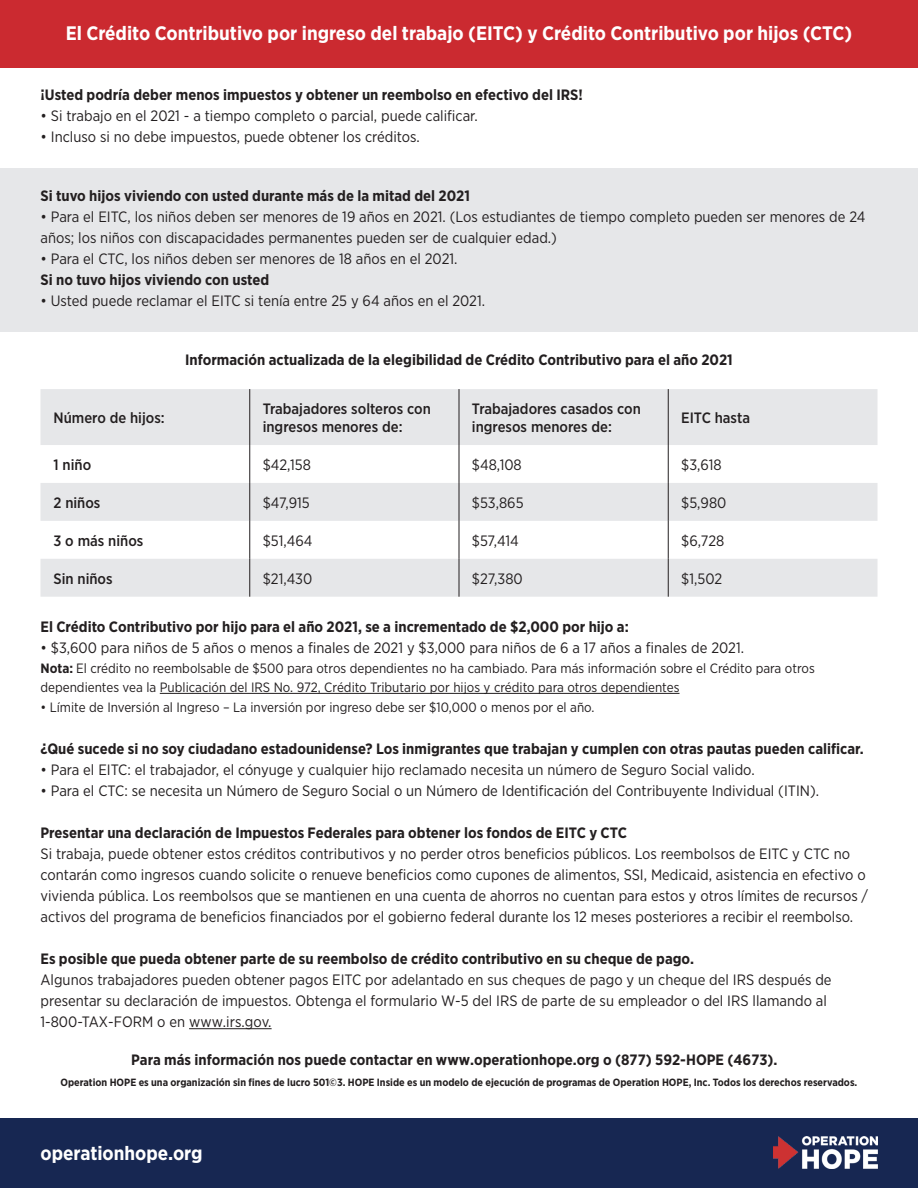
<style>
.page{position:relative;width:918px;height:1188px;background:#fff}
.page>*{position:absolute;margin:0;border:0;box-sizing:border-box;transform-origin:0 0}
.t1{font:700 19.5px "Gotham Narrow";color:#fff}
.t2{font:15px/20.9px "Gotham Narrow";color:#231f20}
.t3{font:700 15px "Gotham Narrow";color:#231f20}
.t4{font:500 15px/18px "Gotham Narrow";color:#231f20}
.t5{font:13.5px/19.5px "Gotham Narrow";color:#231f20}
.t6{font:700 10.5px "Gotham Narrow";color:#231f20}
.s1{font-weight:700}
</style>
<div class="page">
<div style="left:0;top:0;width:918px;height:68px;background:#cb2a30"></div>
<div style="left:0;top:1118px;width:918px;height:70px;background:#172752"></div>
<div style="left:0;top:168px;width:918px;height:164px;background:#e6e7e9"></div>
<hr style="left:160px;top:693px;width:520px;height:1px;background:#231f20">
<hr style="left:189px;top:1028px;width:83px;height:1px;background:#231f20">
<svg style="left:40px;top:389px;width:838px;height:208px;fill:#e6e7e9"></svg>
<hr style="left:249px;top:389px;width:1px;height:56px;background:#231f20">
<hr style="left:459px;top:389px;width:1px;height:56px;background:#231f20">
<hr style="left:668px;top:389px;width:1px;height:56px;background:#231f20">
<hr style="left:249px;top:445px;width:1px;height:38px;background:#231f20">
<hr style="left:459px;top:445px;width:1px;height:38px;background:#231f20">
<hr style="left:668px;top:445px;width:1px;height:38px;background:#231f20">
<hr style="left:249px;top:483px;width:1px;height:38px;background:#231f20">
<hr style="left:459px;top:483px;width:1px;height:38px;background:#231f20">
<hr style="left:668px;top:483px;width:1px;height:38px;background:#231f20">
<hr style="left:249px;top:521px;width:1px;height:38px;background:#231f20">
<hr style="left:459px;top:521px;width:1px;height:38px;background:#231f20">
<hr style="left:668px;top:521px;width:1px;height:38px;background:#231f20">
<hr style="left:249px;top:559px;width:1px;height:38px;background:#231f20">
<hr style="left:459px;top:559px;width:1px;height:38px;background:#231f20">
<hr style="left:668px;top:559px;width:1px;height:38px;background:#231f20">
<img style="left:774px;top:1136px;width:104px;height:32px">
<h1 class="t1" style="left:66px;top:21px;width:788px">El Crédito Contributivo por ingreso del trabajo (EITC) y Crédito Contributivo por hijos (CTC)</h1>
<p class="t3" style="left:40px;top:86px;width:544px">¡Usted podría deber menos impuestos y obtener un reembolso en efectivo del IRS!</p>
<p class="t2" style="left:40px;top:106px;width:439px">• Si trabajo en el 2021 - a tiempo completo o parcial, puede calificar.</p>
<p class="t2" style="left:40px;top:127px;width:381px">• Incluso si no debe impuestos, puede obtener los créditos.</p>
<p class="t3" style="left:41px;top:186px;width:431px">Si tuvo hijos viviendo con usted durante más de la mitad del 2021</p>
<p class="t2" style="left:41px;top:206px;width:826px">• Para el EITC, los niños deben ser menores de 19 años en 2021. (Los estudiantes de tiempo completo pueden ser menores de 24 años; los niños con discapacidades permanentes pueden ser de cualquier edad.)</p>
<p class="t2" style="left:41px;top:248px;width:419px">• Para el CTC, los niños deben ser menores de 18 años en el 2021.</p>
<p class="t3" style="left:41px;top:270px;width:230px">Si no tuvo hijos viviendo con usted</p>
<p class="t2" style="left:41px;top:290px;width:446px">• Usted puede reclamar el EITC si tenía entre 25 y 64 años en el 2021.</p>
<p class="t3" style="left:185px;top:350px;width:549px">Información actualizada de la elegibilidad de Crédito Contributivo para el año 2021</p>
<p class="t4" style="left:53px;top:409px;width:113px">Número de hijos:</p>
<p class="t4" style="left:263px;top:400px;width:170px">Trabajadores solteros con ingresos menores de:</p>
<p class="t4" style="left:472px;top:400px;width:171px">Trabajadores casados con ingresos menores de:</p>
<p class="t4" style="left:681px;top:409px;width:70px">EITC hasta</p>
<p class="t4" style="left:53px;top:456px;width:39px">1 niño</p>
<p class="t2" style="left:263px;top:454px;width:50px">$42,158</p>
<p class="t2" style="left:472px;top:454px;width:51px">$48,108</p>
<p class="t2" style="left:681px;top:454px;width:42px">$3,618</p>
<p class="t4" style="left:53px;top:493px;width:49px">2 niños</p>
<p class="t2" style="left:263px;top:492px;width:49px">$47,915</p>
<p class="t2" style="left:472px;top:492px;width:53px">$53,865</p>
<p class="t2" style="left:681px;top:492px;width:47px">$5,980</p>
<p class="t4" style="left:53px;top:531px;width:91px">3 o más niños</p>
<p class="t2" style="left:263px;top:530px;width:51px">$51,464</p>
<p class="t2" style="left:472px;top:530px;width:48px">$57,414</p>
<p class="t2" style="left:681px;top:530px;width:45px">$6,728</p>
<p class="t4" style="left:53px;top:569px;width:61px">Sin niños</p>
<p class="t2" style="left:263px;top:568px;width:51px">$21,430</p>
<p class="t2" style="left:472px;top:568px;width:52px">$27,380</p>
<p class="t2" style="left:681px;top:568px;width:43px">$1,502</p>
<p class="t3" style="left:40px;top:617px;width:590px">El Crédito Contributivo por hijo para el año 2021, se a incrementado de $2,000 por hijo a:</p>
<p class="t2" style="left:40px;top:637px;width:705px">• $3,600 para niños de 5 años o menos a finales de 2021 y $3,000 para niños de 6 a 17 años a finales de 2021.</p>
<p class="t5" style="left:40px;top:658px;width:776px"><span class="s1">Nota:</span> El crédito no reembolsable de $500 para otros dependientes no ha cambiado. Para más información sobre el Crédito para otros dependientes vea la Publicación del IRS No. 972, Crédito Tributario por hijos y crédito para otros dependientes</p>
<p class="t5" style="left:40px;top:697px;width:556px">• Límite de Inversión al Ingreso – La inversión por ingreso debe ser $10,000 o menos por el año.</p>
<p class="t3" style="left:40px;top:739px;width:825px">¿Qué sucede si no soy ciudadano estadounidense? Los inmigrantes que trabajan y cumplen con otras pautas pueden calificar.</p>
<p class="t2" style="left:40px;top:759px;width:716px">• Para el EITC: el trabajador, el cónyuge y cualquier hijo reclamado necesita un número de Seguro Social valido.</p>
<p class="t2" style="left:40px;top:780px;width:780px">• Para el CTC: se necesita un Número de Seguro Social o un Número de Identificación del Contribuyente Individual (ITIN).</p>
<p class="t3" style="left:40px;top:823px;width:588px">Presentar una declaración de Impuestos Federales para obtener los fondos de EITC y CTC</p>
<p class="t2" style="left:40px;top:843px;width:829px">Si trabaja, puede obtener estos créditos contributivos y no perder otros beneficios públicos. Los reembolsos de EITC y CTC no contarán como ingresos cuando solicite o renueve beneficios como cupones de alimentos, SSI, Medicaid, asistencia en efectivo o vivienda pública. Los reembolsos que se mantienen en una cuenta de ahorros no cuentan para estos y otros límites de recursos / activos del programa de beneficios financiados por el gobierno federal durante los 12 meses posteriores a recibir el reembolso.</p>
<p class="t3" style="left:40px;top:949px;width:655px">Es posible que pueda obtener parte de su reembolso de crédito contributivo en su cheque de pago.</p>
<p class="t2" style="left:40px;top:969px;width:793px">Algunos trabajadores pueden obtener pagos EITC por adelantado en sus cheques de pago y un cheque del IRS después de presentar su declaración de impuestos. Obtenga el formulario W-5 del IRS de parte de su empleador o del IRS llamando al<br>1-800-TAX-FORM o en www.irs.gov.</p>
<p class="t3" style="left:131px;top:1050px;width:648px">Para más información nos puede contactar en www.operationhope.org o (877) 592-HOPE (4673).</p>
<p class="t6" style="left:61px;top:1076px;width:798px">Operation HOPE es una organización sin fines de lucro 501©3. HOPE Inside es un modelo de ejecución de programas de Operation HOPE, Inc. Todos los derechos reservados.</p>
<h1 class="t1" style="left:41px;top:1141px;width:164px">operationhope.org</h1>
</div>
